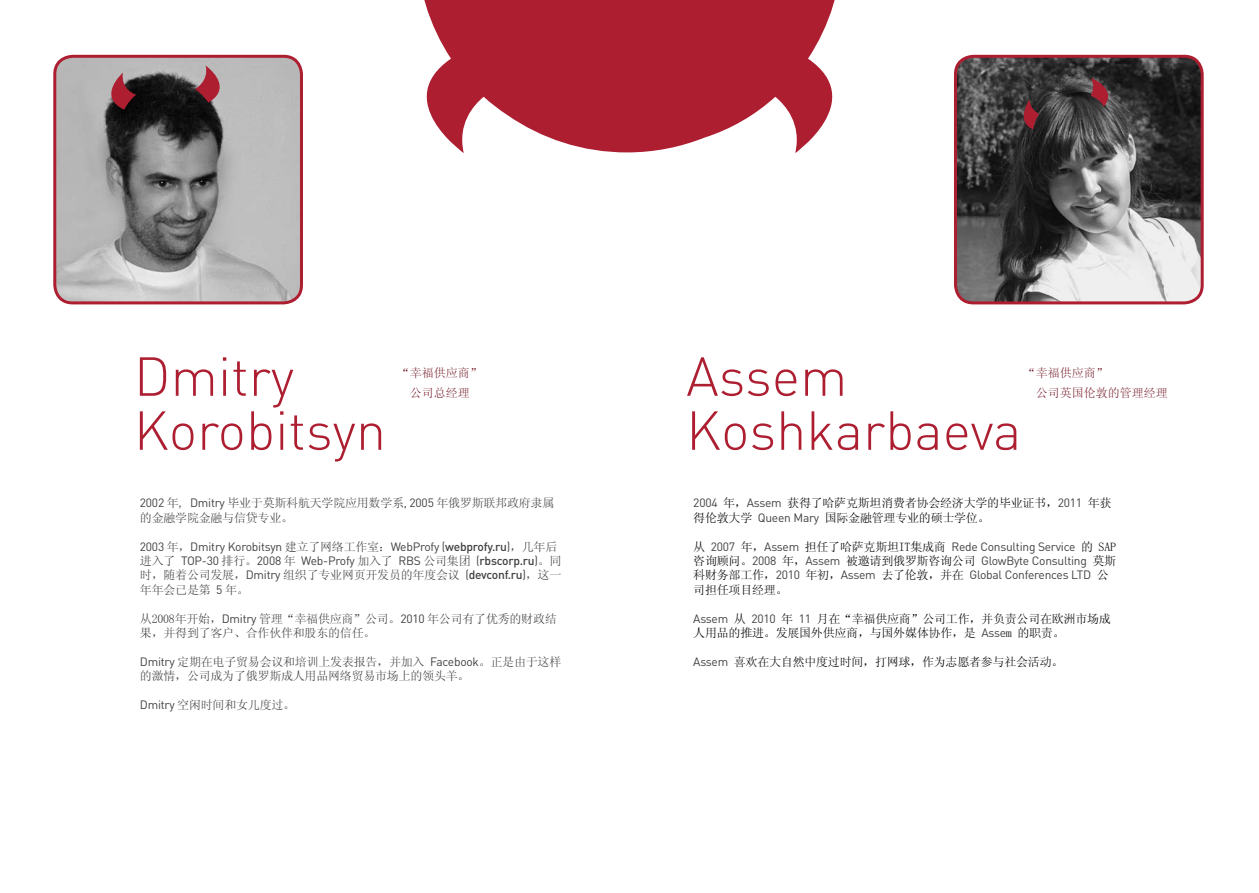
<style>
.page{position:relative;width:1259px;height:893px;background:#fff}
.page>*{position:absolute;margin:0;border:0;box-sizing:border-box;transform-origin:0 0}
.t1{font:300 54px/54px "DIN Cyr";color:#ad1e31}
.t2{font:12px/14.4px "Sim Sun";letter-spacing:-.02em;color:#414142}
.t3{font:12px/14.4px "DIN Cyr";letter-spacing:-.02em;color:#414142}
.t4{font:12px/14.4px "Sim Sun";letter-spacing:-.02em;color:#000}
.t5{font:12px/20.4px "Sim Sun";color:#7b2532;text-align:center}
.s1{font-family:"DIN Cyr"}
.s2{font-family:"Sim Sun"}
.s3{font-weight:500}
.s4{font-family:"DIN Cyr";font-weight:500}
.s5{font-family:"DIN Cyr";color:#414142}
.s6{font-family:"Sim Sun";color:#000}
</style>
<div class="page">
<img style="left:57px;top:56px;width:244px;height:247px">
<div style="left:53px;top:55px;width:250px;height:249px;border:3px solid #ad1e31;border-radius:18px"></div>
<img style="left:955px;top:56px;width:247px;height:247px">
<div style="left:954px;top:55px;width:249px;height:249px;border:3px solid #ad1e31;border-radius:18px"></div>
<svg style="left:96px;top:73px;width:40px;height:37px"></svg>
<svg style="left:195px;top:66px;width:40px;height:37px"></svg>
<svg style="left:1014px;top:99px;width:25px;height:30px"></svg>
<svg style="left:1090px;top:78px;width:28px;height:29px"></svg>
<svg style="left:424px;top:0;width:411px;height:153px;fill:#ad1e31"></svg>
<h1 class="t1" style="left:134px;top:347px;width:254px">Dmitry<br>Korobitsyn</h1>
<p class="t5" style="left:398px;top:362px;width:85px">“幸福供应商”公司总经理</p>
<p class="t5" style="left:1035px;top:362px;width:133px;text-align:left;text-indent:-12px">“幸福供应商”<br>公司英国伦敦的管理经理</p>
<h1 class="t1" style="left:686px;top:347px;width:337px">Assem<br>Koshkarbaeva</h1>
<p class="t2" style="left:140px;top:496px;width:416px"><span class="s1">2002</span> 年, <span class="s1">Dmitry</span> 毕业于莫斯科航天学院应用数学系<span class="s1">, 2005</span> 年俄罗斯联邦政府隶属的金融学院金融与信贷专业。</p>
<p class="t3" style="left:140px;top:539px;width:423px">2003 <span class="s2">年，</span>Dmitry Korobitsyn <span class="s2">建立了网络工作室：</span>WebProfy (<span class="s3">webprofy.ru</span>)<span class="s2">，几年后进入了</span> TOP-30 <span class="s2">排行。</span>2008 <span class="s2">年</span> Web-Profy <span class="s2">加入了</span> RBS <span class="s2">公司集团</span> (<span class="s3">rbscorp.ru</span>)<span class="s2">。同</span></p>
<p class="t2" style="left:140px;top:568px;width:423px">时，随着公司发展，<span class="s1">Dmitry</span> 组织了专业网页开发员的年度会议 <span class="s1">(</span><span class="s4">devconf.ru</span><span class="s1">)</span>，这一年年会已是第 <span class="s1">5</span> 年。</p>
<p class="t2" style="left:140px;top:611px;width:418px">从2008年开始，<span class="s1">Dmitry</span> 管理“幸福供应商”公司。<span class="s1">2010</span> 年公司有了优秀的财政结果，并得到了客户、合作伙伴和股东的信任。</p>
<p class="t2" style="left:140px;top:654px;width:423px"><span class="s1">Dmitry</span> 定期在电子贸易会议和培训上发表报告，并加入 <span class="s1">Facebook</span>。正是由于这样的激情，公司成为了俄罗斯成人用品网络贸易市场上的领头羊。</p>
<p class="t2" style="left:140px;top:697px;width:157px"><span class="s1">Dmitry</span> 空闲时间和女儿度过。</p>
<p class="t4" style="left:693px;top:496px;width:419px"><span class="s5">2004</span> 年，<span class="s5">Assem</span> 获得了哈萨克斯坦消费者协会经济大学的毕业证书，<span class="s5">2011</span> 年获得伦敦大学 <span class="s5">Queen Mary</span> 国际金融管理专业的硕士学位。</p>
<p class="t3" style="left:693px;top:539px;width:424px;text-align:justify"><span class="s6">从</span> 2007 <span class="s6">年，</span>Assem <span class="s6">担任了哈萨克斯坦IT集成商</span> Rede Consulting Service <span class="s6">的 SAP咨询顾问。</span>2008 <span class="s6">年，</span>Assem <span class="s6">被邀请到俄罗斯咨询公司</span> GlowByte Consulting <span class="s6">莫斯科财务部工作，</span>2010 <span class="s6">年初，</span>Аssem <span class="s6">去了伦敦，并在</span> Global Conferences LTD <span class="s6">公</span></p>
<p class="t4" style="left:693px;top:582px;width:96px">司担任项目经理。</p>
<p class="t4" style="left:693px;top:611px;width:419px"><span class="s5">Assem</span> 从 <span class="s5">2010</span> 年 <span class="s5">11</span> 月在“幸福供应商”公司工作，并负责公司在欧洲市场成人用品的推进。发展国外供应商，与国外媒体协作，是 <span class="s5">Asse</span>m 的职责。</p>
<p class="t4" style="left:693px;top:654px;width:372px"><span class="s5">Assem</span> 喜欢在大自然中度过时间，打网球，作为志愿者参与社会活动。</p>
</div>
